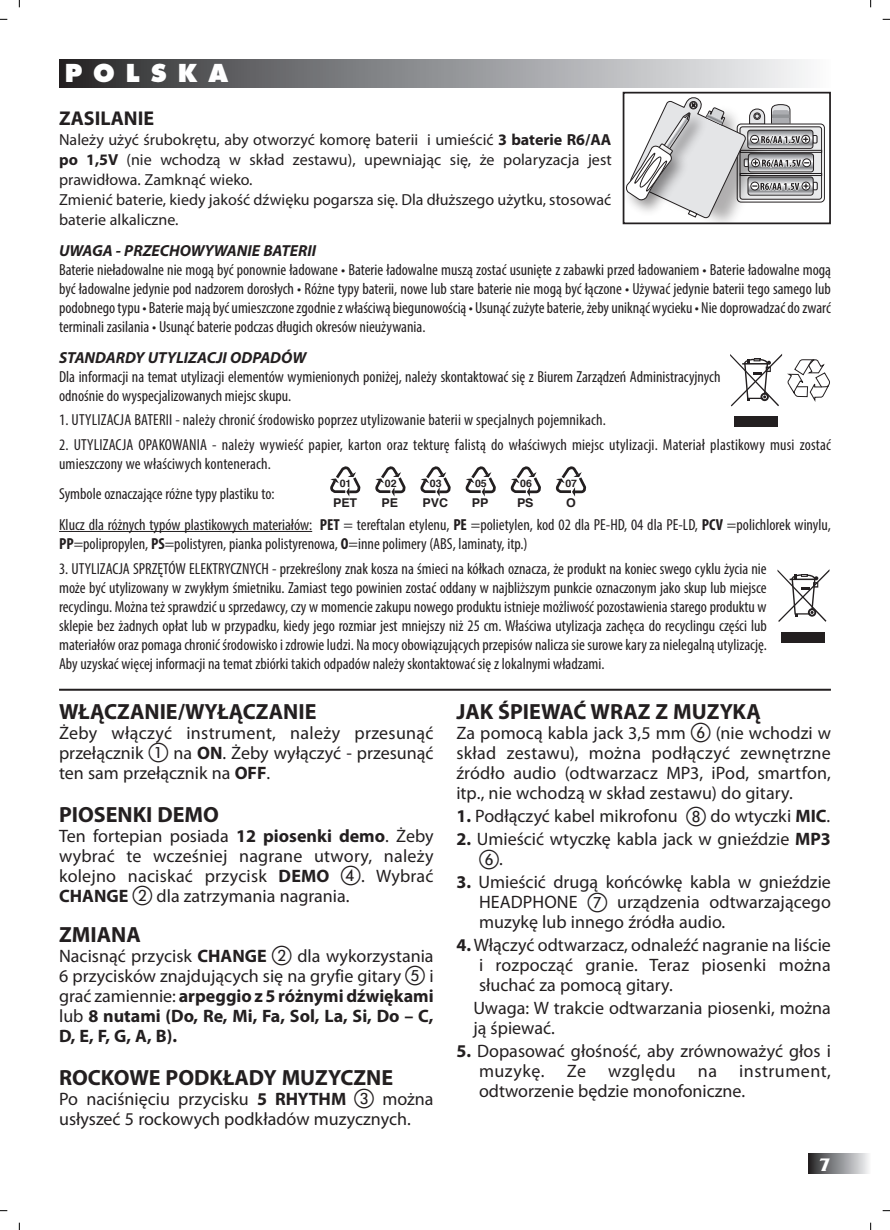
<style>
.page{position:relative;width:890px;height:1230px;background:#fff}
.page>*{position:absolute;margin:0;border:0;box-sizing:border-box;transform-origin:0 0}
.t1{font:800 24px "Futura";color:#fff}
.t2{font:700 22px "Myriad Pro";color:#231f20}
.t3{font:700 20px "Myriad Pro";color:#231f20}
.t4{font:20px "EUROPEA Nnum Plain";color:#231f20}
.t5{font:700 19px "Friz Quadrata";color:#fff}
.t6{font:18px/20px "Myriad Pro";color:#231f20;text-align:justify}
.t7{font:condensed 16px/19px "Myriad Pro";color:#231f20}
.t8{font:16px/20px "Myriad Pro";color:#231f20}
.t9{font:italic 700 16px "Myriad Pro";color:#231f20}
.t10{font:700 12px "Helvetica";color:#231f20}
.t11{font:700 10.2px "Helvetica";color:#231f20}
.s1{font-weight:700}
.s2{font-family:"EUROPEA Nnum Plain";font-size:20px}
.s3{font-family:"Myriad Pro";font-size:18px}
</style>
<div class="page">
<div style="left:808px;top:1153px;width:62px;height:20px;background:linear-gradient(to right,#28282a,#f2f3f6)"></div>
<hr style="left:59px;top:531px;width:253px;height:1px;background:#231f20">
<div style="left:59px;top:59px;width:771px;height:28px;background:linear-gradient(to right,#2b2b2d,#fafbfe)"></div>
<hr style="left:59px;top:688px;width:771px;height:2px;background:#231f20">
<div style="left:733px;top:417px;width:43px;height:10px;background:#231f20"></div>
<svg style="left:730px;top:354px;width:99px;height:52px"></svg>
<svg style="left:330px;top:466px;width:31px;height:31px"></svg>
<svg style="left:375px;top:466px;width:31px;height:31px"></svg>
<svg style="left:420px;top:466px;width:31px;height:31px"></svg>
<svg style="left:465px;top:466px;width:31px;height:31px"></svg>
<svg style="left:510px;top:466px;width:31px;height:31px"></svg>
<svg style="left:555px;top:466px;width:32px;height:31px"></svg>
<div style="left:781px;top:632px;width:43px;height:10px;background:#231f20"></div>
<svg style="left:777px;top:569px;width:52px;height:53px"></svg>
<div style="left:736px;top:123px;width:88px;height:79px;border:1px solid #231f20;border-radius:4px"></div>
<svg style="left:739px;top:127px;width:82px;height:72px"></svg>
<div style="left:739px;top:126px;width:82px;height:74px;border:1px solid #231f20;border-radius:3px"></div>
<div style="left:739px;top:173px;width:82px;height:3px;border:1px solid #231f20"></div>
<div style="left:739px;top:150px;width:82px;height:2px;border:1px solid #231f20"></div>
<svg style="left:626px;top:97px;width:191px;height:121px"></svg>
<div style="left:622px;top:92px;width:208px;height:132px;border:2px solid #231f20"></div>
<svg style="left:0;top:18px;width:7px;height:2px"></svg>
<svg style="left:882px;top:18px;width:7px;height:2px"></svg>
<svg style="left:18px;top:0;width:2px;height:7px"></svg>
<svg style="left:18px;top:1222px;width:2px;height:7px"></svg>
<h1 class="t1" style="left:65px;top:58px;width:165px">P O L S K A</h1>
<p class="t3" style="left:59px;top:105px;width:96px">ZASILANIE</p>
<p class="t8" style="left:59px;top:129px;width:554px">Należy użyć śrubokrętu, aby otworzyć komorę baterii i umieścić <span class="s1">3 baterie R6/AA po 1,5V</span> (nie wchodzą w skład zestawu), upewniając się, że polaryzacja jest prawidłowa. Zamknąć wieko.<br>Zmienić baterie, kiedy jakość dźwięku pogarsza się. Dla dłuższego użytku, stosować baterie alkaliczne.</p>
<p class="t9" style="left:59px;top:240px;width:259px">UWAGA - PRZECHOWYWANIE BATERII</p>
<p class="t7" style="left:59px;top:259px;width:773px;text-align:justify">Baterie nieładowalne nie mogą być ponownie ładowane • Baterie ładowalne muszą zostać usunięte z zabawki przed ładowaniem • Baterie ładowalne mogą być ładowalne jedynie pod nadzorem dorosłych • Różne typy baterii, nowe lub stare baterie nie mogą być łączone • Używać jedynie baterii tego samego lub podobnego typu • Baterie mają być umieszczone zgodnie z właściwą biegunowością • Usunąć zużyte baterie, żeby uniknąć wycieku • Nie doprowadzać do zwarć terminali zasilania • Usunąć baterie podczas długich okresów nieużywania.</p>
<p class="t9" style="left:59px;top:347px;width:248px">STANDARDY UTYLIZACJI ODPADÓW</p>
<p class="t7" style="left:59px;top:367px;width:662px">Dla informacji na temat utylizacji elementów wymienionych poniżej, należy skontaktować się z Biurem Zarządzeń Administracyjnych odnośnie do wyspecjalizowanych miejsc skupu.</p>
<p class="t7" style="left:59px;top:410px;width:548px">1. UTYLIZACJA BATERII - należy chronić środowisko poprzez utylizowanie baterii w specjalnych pojemnikach.</p>
<p class="t7" style="left:59px;top:435px;width:772px">2. UTYLIZACJA OPAKOWANIA - należy wywieść papier, karton oraz tekturę falistą do właściwych miejsc utylizacji. Materiał plastikowy musi zostać umieszczony we właściwych kontenerach.</p>
<p class="t7" style="left:59px;top:478px;width:773px;line-height:30.4px">Symbole oznaczające różne typy plastiku to:<br>Klucz dla różnych typów plastikowych materiałów: <span class="s1">PET</span> = tereftalan etylenu, <span class="s1">PE</span> =polietylen, kod 02 dla PE-HD, 04 dla PE-LD, <span class="s1">PCV</span> =polichlorek winylu,</p>
<p class="t7" style="left:59px;top:534px;width:469px"><span class="s1">PP</span>=polipropylen, <span class="s1">PS</span>=polistyren, pianka polistyrenowa, <span class="s1">O</span>=inne polimery (ABS, laminaty, itp.)</p>
<p class="t7" style="left:59px;top:558px;width:708px;text-align:justify">3. UTYLIZACJA SPRZĘTÓW ELEKTRYCZNYCH - przekreślony znak kosza na śmieci na kółkach oznacza, że produkt na koniec swego cyklu życia nie może być utylizowany w zwykłym śmietniku. Zamiast tego powinien zostać oddany w najbliższym punkcie oznaczonym jako skup lub miejsce recyclingu. Można też sprawdzić u sprzedawcy, czy w momencie zakupu nowego produktu istnieje możliwość pozostawienia starego produktu w sklepie bez żadnych opłat lub w przypadku, kiedy jego rozmiar jest mniejszy niż 25 cm. Właściwa utylizacja zachęca do recyclingu części lub materiałów oraz pomaga chronić środowisko i zdrowie ludzi. Na mocy obowiązujących przepisów nalicza sie surowe kary za nielegalną utylizację.<br>Aby uzyskać więcej informacji na temat zbiórki takich odpadów należy skontaktować się z lokalnymi władzami.</p>
<p class="t11" style="left:520px;top:473px;width:13px">06</p>
<p class="t10" style="left:516px;top:491px;width:18px">PS</p>
<p class="t11" style="left:339px;top:473px;width:13px">01</p>
<p class="t10" style="left:333px;top:491px;width:26px">PET</p>
<p class="t11" style="left:384px;top:473px;width:13px">02</p>
<p class="t10" style="left:381px;top:491px;width:18px">PE</p>
<p class="t11" style="left:429px;top:473px;width:13px">03</p>
<p class="t10" style="left:422px;top:491px;width:27px">PVC</p>
<p class="t11" style="left:475px;top:473px;width:13px">05</p>
<p class="t10" style="left:471px;top:491px;width:18px">PP</p>
<p class="t11" style="left:565px;top:473px;width:13px">07</p>
<p class="t10" style="left:566px;top:491px;width:11px">O</p>
<h2 class="t2" style="left:59px;top:697px;width:259px">WŁĄCZANIE/WYŁĄCZANIE</h2>
<p class="t6" style="left:59px;top:723px;width:376px">Żeby włączyć instrument, należy przesunąć przełącznik <span class="s2">A</span> na <span class="s1">ON</span>. Żeby wyłączyć - przesunąć ten sam przełącznik na <span class="s1">OFF</span>.</p>
<h2 class="t2" style="left:59px;top:799px;width:161px">PIOSENKI DEMO</h2>
<p class="t6" style="left:59px;top:825px;width:376px">Ten fortepian posiada <span class="s1">12 piosenki demo</span>. Żeby wybrać te wcześniej nagrane utwory, należy kolejno naciskać przycisk <span class="s1">DEMO</span> <span class="s2">D</span>. Wybrać <span class="s1">CHANGE</span> <span class="s2">B</span> dla zatrzymania nagrania.</p>
<h2 class="t2" style="left:59px;top:919px;width:83px">ZMIANA</h2>
<p class="t6" style="left:59px;top:945px;width:376px">Nacisnąć przycisk <span class="s1">CHANGE</span> <span class="s2">B</span> dla wykorzystania 6 przycisków znajdujących się na gryfie gitary <span class="s2">E</span> i grać zamiennie: <span class="s1">arpeggio z 5 różnymi dźwiękami </span>lub <span class="s1">8 nutami (Do, Re, Mi, Fa, Sol, La, Si, Do – C, D, E, F, G, A, B).</span></p>
<h2 class="t2" style="left:59px;top:1062px;width:335px">ROCKOWE PODKŁADY MUZYCZNE</h2>
<p class="t6" style="left:59px;top:1087px;width:376px">Po naciśnięciu przycisku <span class="s1">5 RHYTHM</span> <span class="s2">C</span> można usłyszeć 5 rockowych podkładów muzycznych.</p>
<h2 class="t2" style="left:456px;top:697px;width:306px">JAK ŚPIEWAĆ WRAZ Z MUZYKĄ</h2>
<p class="t6" style="left:456px;top:723px;width:376px">Za pomocą kabla jack 3,5 mm <span class="s2">F</span> (nie wchodzi w skład zestawu), można podłączyć zewnętrzne źródło audio (odtwarzacz MP3, iPod, smartfon, itp., nie wchodzą w skład zestawu) do gitary.</p>
<p class="t6" style="left:456px;top:805px;width:375px"><span class="s1">1.</span> Podłączyć kabel mikrofonu <span class="s2">H</span> do wtyczki <span class="s1">MIC</span>.</p>
<p class="t6" style="left:456px;top:828px;width:376px"><span class="s1">2.</span> Umieścić wtyczkę kabla jack w gnieździe <span class="s1">MP3</span></p>
<p class="t4" style="left:479px;top:845px;width:25px">F<span class="s3">.</span></p>
<p class="t6" style="left:479px;top:871px;width:353px;text-indent:-23px"><span class="s1">3.</span> Umieścić drugą końcówkę kabla w gnieździe HEADPHONE <span class="s2">G</span> urządzenia odtwarzającego muzykę lub innego źródła audio.</p>
<p class="t6" style="left:479px;top:934px;width:353px;text-indent:-23px"><span class="s1">4.</span> Włączyć odtwarzacz, odnaleźć nagranie na liście i rozpocząć granie. Teraz piosenki można słuchać za pomocą gitary.</p>
<p class="t6" style="left:473px;top:997px;width:359px">Uwaga: W trakcie odtwarzania piosenki, można ją śpiewać.</p>
<p class="t6" style="left:479px;top:1040px;width:353px;text-indent:-23px"><span class="s1">5.</span> Dopasować głośność, aby zrównoważyć głos i muzykę. Ze względu na instrument, odtworzenie będzie monofoniczne.</p>
<p class="t5" style="left:819px;top:1153px;width:12px">7</p>
</div>
